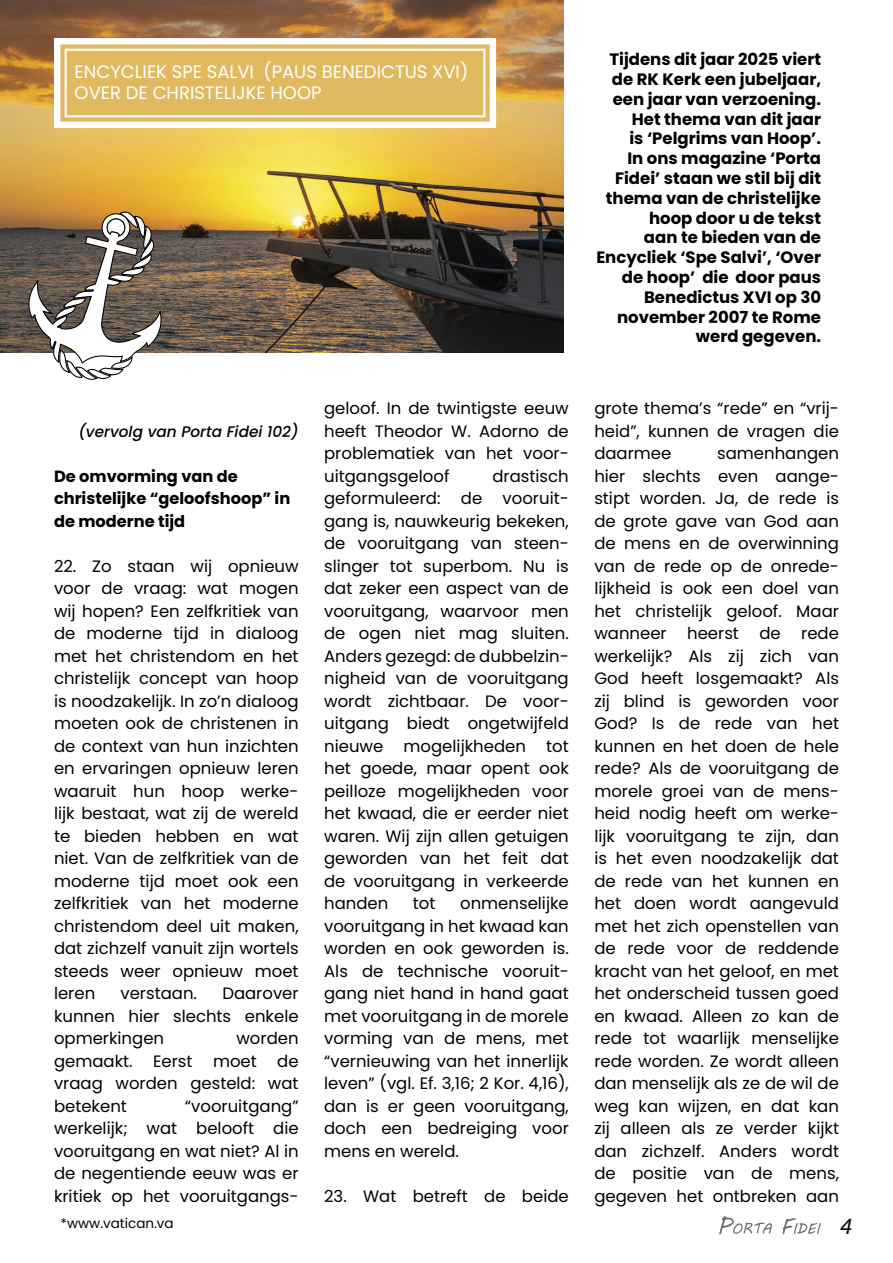
<style>
.page{position:relative;width:893px;height:1263px;background:#fff}
.page>*{position:absolute;margin:0;border:0;box-sizing:border-box;transform-origin:0 0}
.t1{font:italic 21px "Lucida Sans";color:#000}
.t2{font:18px "Poppins";color:#fff}
.Porta_Fidei01{font:16.5px/22.5px "Poppins";color:#000;text-align:justify}
.t3{font:700 16.5px/19.8px "Poppins";color:#000;text-align:right}
.Porta_Fidei01-2{font:700 16.2px/22.5px "Poppins";color:#000}
.Porta_Fidei01-3{font:italic 500 15.3px "Poppins";color:#000}
.t4{font:13.5px "Poppins";color:#000}
</style>
<div class="page">
<img style="left:0;top:0;width:564px;height:352px">
<svg style="left:719px;top:1216px;width:53px;height:18px"></svg>
<svg style="left:783px;top:1218px;width:38px;height:16px"></svg>
<svg style="left:51px;top:35px;width:448px;height:96px"></svg>
<div style="left:65px;top:49px;width:420px;height:68px;border:2px solid #fff"></div>
<svg style="left:28px;top:212px;width:135px;height:168px"></svg>
<p class="t2" style="left:75px;top:61px;width:395px">ENCYCLIEK SPE SALVI (PAUS BENEDICTUS XVI)</p>
<p class="t2" style="left:75px;top:82px;width:249px">OVER DE CHRISTELIJKE HOOP</p>
<p class="Porta_Fidei01-3" style="left:78px;top:422px;width:222px">(vervolg van Porta Fidei 102)</p>
<p class="Porta_Fidei01-2" style="left:54px;top:465px;width:238px">De omvorming van de christelijke “geloofshoop” in de moderne tijd</p>
<p class="Porta_Fidei01" style="left:54px;top:555px;width:246px">22. Zo staan wij opnieuw voor de vraag: wat mogen wij hopen? Een zelfkritiek van de moderne tijd in dialoog met het christendom en het christelijk concept van hoop is noodzakelijk. In zo’n dialoog moeten ook de christenen in de context van hun inzichten en ervaringen opnieuw leren waaruit hun hoop werke&shy;lijk bestaat, wat zij de wereld te bieden hebben en wat niet. Van de zelfkritiek van de moderne tijd moet ook een zelfkritiek van het moderne christendom deel uit maken, dat zichzelf vanuit zijn wortels steeds weer opnieuw moet leren</p>
<p class="Porta_Fidei01" style="left:54px;top:982px;width:246px;text-indent:168px">Daarover kunnen hier slechts enkele opmerkingen</p>
<p class="Porta_Fidei01" style="left:120px;top:982px;width:78px">verstaan.</p>
<p class="Porta_Fidei01" style="left:54px;top:1027px;width:246px;text-indent:182px">worden gemaakt. Eerst moet de vraag worden gesteld: wat betekent</p>
<p class="Porta_Fidei01" style="left:54px;top:1095px;width:246px;text-indent:131px">“vooruitgang” werkelijk; wat belooft die vooruitgang en wat niet? Al in de negentiende eeuw was er kritiek op het vooruitgangs-</p>
<p class="t4" style="left:61px;top:1215px;width:115px">*www.vatican.va</p>
<p class="Porta_Fidei01" style="left:324px;top:397px;width:246px">geloof. In de twintigste eeuw heeft Theodor W. Adorno de problematiek van het voor&shy;uitgangsgeloof</p>
<p class="Porta_Fidei01" style="left:324px;top:465px;width:246px;text-indent:168px">drastisch geformuleerd: de vooruit&shy;gang is, nauwkeurig bekeken, de vooruitgang van steen&shy;slinger tot superbom. Nu is dat zeker een aspect van de vooruitgang, waarvoor men de ogen niet mag sluiten.<br>Anders gezegd: de dubbelzin&shy;nigheid van de vooruitgang wordt zichtbaar. De voor&shy;uitgang biedt ongetwijfeld nieuwe mogelijkheden tot het goede, maar opent ook peilloze mogelijkheden voor het kwaad, die er eerder niet waren. Wij zijn allen getuigen geworden van het feit dat de vooruitgang in verkeerde handen</p>
<p class="Porta_Fidei01" style="left:324px;top:892px;width:246px;text-indent:136px">onmenselijke vooruitgang in het kwaad kan worden en ook geworden is.<br>Als de technische vooruit&shy;gang niet hand in hand gaat met vooruitgang in de morele vorming van de mens, met “vernieuwing van het innerlijk leven” (vgl. Ef. 3,16; 2 Kor. 4,16), dan is er geen vooruitgang, doch een bedreiging voor mens en wereld.</p>
<p class="Porta_Fidei01" style="left:324px;top:1185px;width:246px">23. Wat betreft de beide</p>
<p class="Porta_Fidei01" style="left:413px;top:892px;width:24px">tot</p>
<p class="t3" style="left:596px;top:50px;width:226px">Tijdens dit jaar 2025 viert de RK Kerk een jubeljaar, een jaar van verzoening.<br>Het thema van dit jaar<br>is ‘Pelgrims van Hoop’.<br>In ons magazine ‘Porta<br>Fidei’ staan we stil bij dit thema van de christelijke hoop door u de tekst<br>aan te bieden van de<br>Encycliek ‘Spe Salvi’, ‘Over de hoop’ die door paus<br>Benedictus XVI op 30 november 2007 te Rome werd gegeven.</p>
<p class="Porta_Fidei01" style="left:594px;top:397px;width:246px">grote thema’s “rede” en “vrij&shy;heid”, kunnen de vragen die daarmee</p>
<p class="Porta_Fidei01" style="left:594px;top:442px;width:246px;text-indent:123px">samenhangen hier slechts even aange&shy;stipt worden. Ja, de rede is de grote gave van God aan de mens en de overwinning van de rede op de onrede&shy;lijkheid is ook een doel van het christelijk geloof. Maar wanneer heerst de rede werkelijk? Als zij zich van God heeft losgemaakt? Als zij blind is geworden voor God? Is de rede van het kunnen en het doen de hele rede? Als de vooruitgang de morele groei van de mens&shy;heid nodig heeft om werke&shy;lijk vooruitgang te zijn, dan is het even noodzakelijk dat de rede van het kunnen en het doen wordt aangevuld met het zich openstellen van de rede voor de reddende kracht van het geloof, en met het onderscheid tussen goed en kwaad. Alleen zo kan de rede tot waarlijk menselijke rede worden. Ze wordt alleen dan menselijk als ze de wil de weg kan wijzen, en dat kan zij alleen als ze verder kijkt dan zichzelf. Anders wordt de positie van de mens, gegeven het ontbreken aan</p>
<p class="t1" style="left:839px;top:1214px;width:15px">4</p>
</div>
